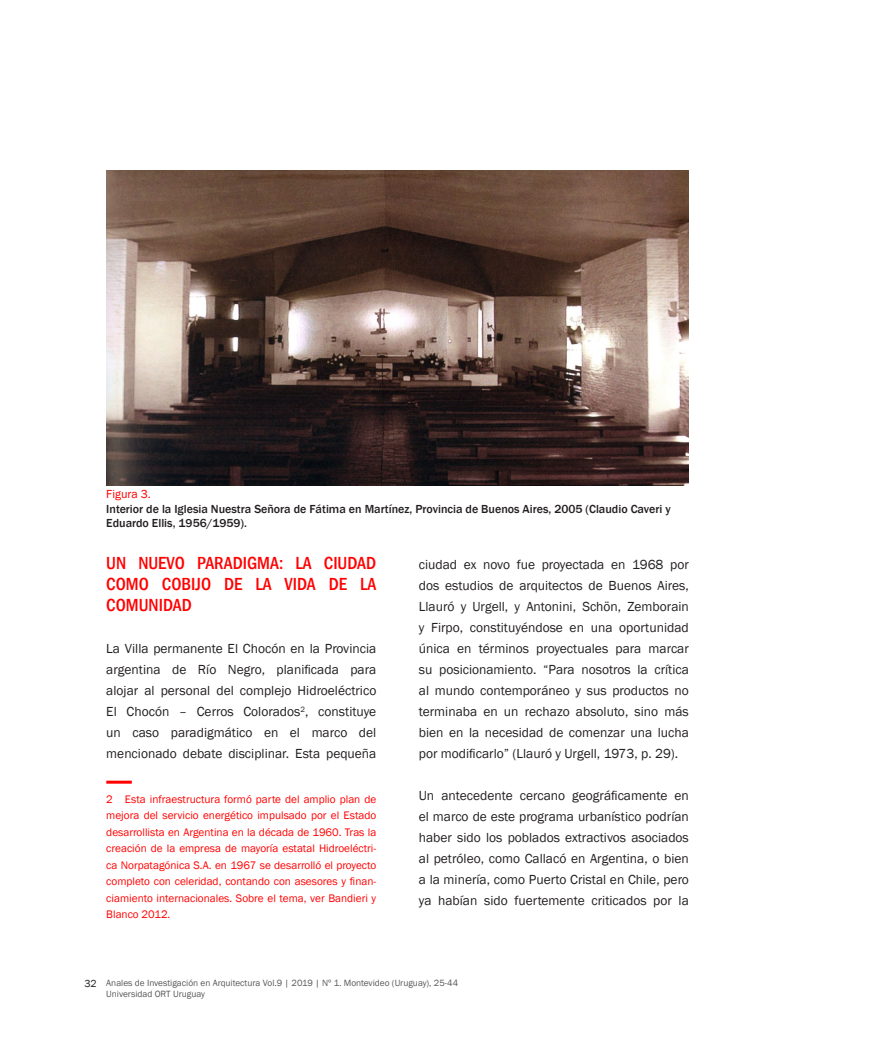
<style>
.page{position:relative;width:893px;height:1063px;background:#fff}
.page>*{position:absolute;margin:0;border:0;box-sizing:border-box;transform-origin:0 0}
.subtitulos{font:500 condensed 18px/21px "Franklin Gothic";color:#f00;text-align:justify}
.textos{font:13.5px/21px "Franklin Gothic";color:#231f20;text-align:justify}
.t1{font:500 12px/14.4px "Franklin Gothic";color:#231f20}
.t2{font:12px "Franklin Gothic";color:#f00}
.citas{font:11.25px/16.5px "Franklin Gothic";color:#f00;text-align:justify}
.t3{font:9.3px/11.1px "Franklin Gothic";color:#57585a}
.s1{font-size:10.5px;color:#231f20}
</style>
<div class="page">
<hr style="left:106px;top:781px;width:26px;height:3px;background:#f00">
<img style="left:106px;top:170px;width:583px;height:315px">
<p class="t2" style="left:106px;top:487px;width:46px">Figura 3.</p>
<p class="t1" style="left:106px;top:502px;width:566px">Interior de la Iglesia Nuestra Señora de Fátima en Martínez, Provincia de Buenos Aires, 2005 (Claudio Caveri y<br>Eduardo Ellis, 1956/1959).</p>
<p class="subtitulos" style="left:106px;top:552px;width:272px">UN NUEVO PARADIGMA: LA CIUDAD COMO COBIJO DE LA VIDA DE LA COMUNIDAD</p>
<p class="textos" style="left:106px;top:638px;width:272px">La Villa permanente El Chocón en la Provincia argentina de Río Negro, planificada para alojar al personal del complejo Hidroeléctrico El Chocón – Cerros Colorados<sup>2</sup>, constituye un caso paradigmático en el marco del mencionado debate disciplinar. Esta pequeña</p>
<p class="citas" style="left:106px;top:791px;width:272px">2 Esta infraestructura formó parte del amplio plan de mejora del servicio energético impulsado por el Estado desarrollista en Argentina en la década de 1960. Tras la creación de la empresa de mayoría estatal Hidroeléctri&shy;ca Norpatagónica S.A. en 1967 se desarrolló el proyecto completo con celeridad, contando con asesores y finan&shy;ciamiento internacionales. Sobre el tema, ver Bandieri y Blanco 2012.</p>
<p class="textos" style="left:419px;top:554px;width:272px">ciudad ex novo fue proyectada en 1968 por dos estudios de arquitectos de Buenos Aires, Llauró y Urgell, y Antonini, Schön, Zemborain y Firpo, constituyéndose en una oportunidad única en términos proyectuales para marcar su posicionamiento. “Para nosotros la crítica al mundo contemporáneo y sus productos no terminaba en un rechazo absoluto, sino más bien en la necesidad de comenzar una lucha por modificarlo” (Llauró y Urgell, 1973, p. 29).</p>
<p class="textos" style="left:419px;top:785px;width:272px">Un antecedente cercano geográficamente en el marco de este programa urbanístico podrían haber sido los poblados extractivos asociados al petróleo, como Callacó en Argentina, o bien a la minería, como Puerto Cristal en Chile, pero ya habían sido fuertemente criticados por la</p>
<p class="t3" style="left:106px;top:978px;width:353px;text-indent:-22px"><span class="s1">32</span> Anales de Investigación en Arquitectura Vol.9 | 2019 | Nº 1. Montevideo (Uruguay), 25-44<br>Universidad ORT Uruguay</p>
</div>
